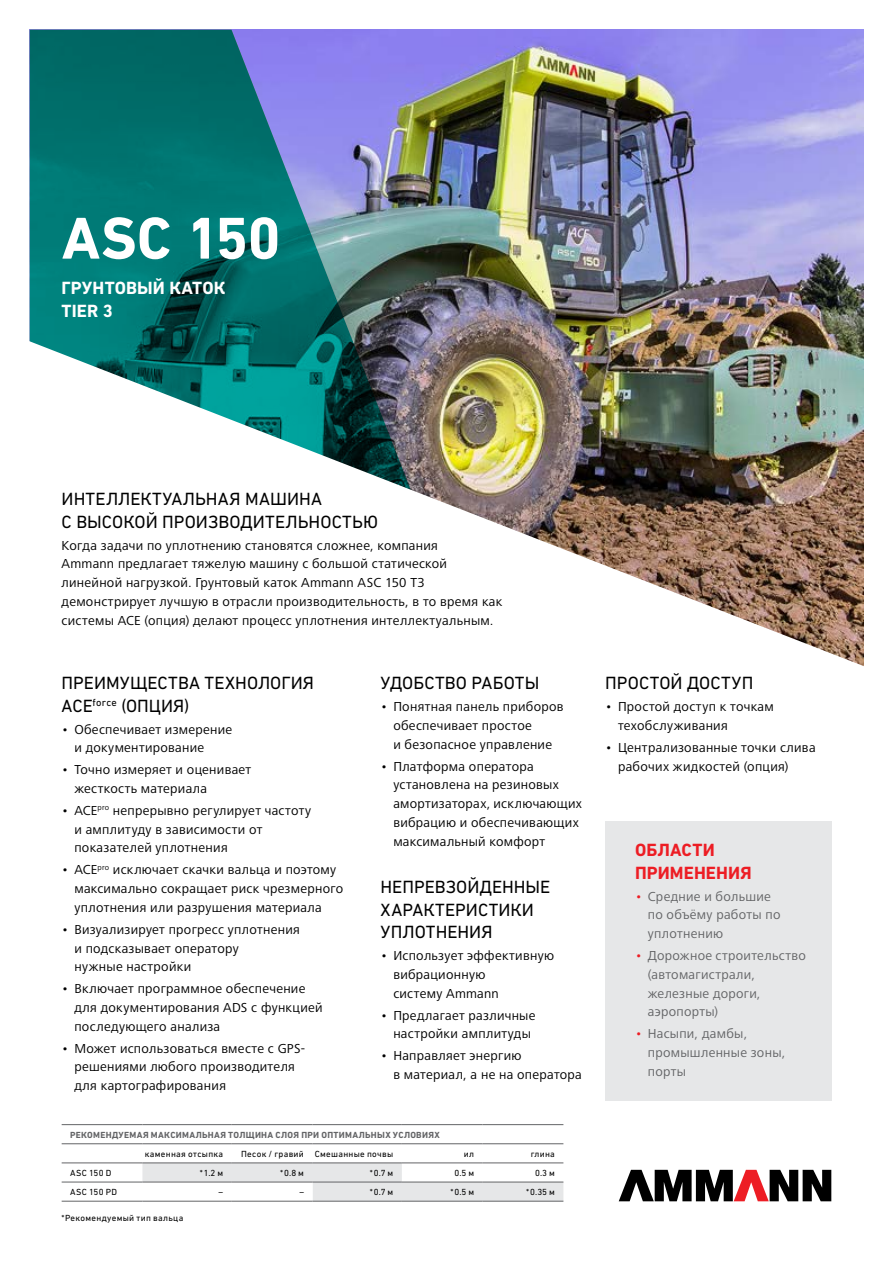
<style>
.page{position:relative;width:893px;height:1263px;background:#fff}
.page>*{position:absolute;margin:0;border:0;box-sizing:border-box;transform-origin:0 0}
.t1{font:700 60px "DIN Next CYR";letter-spacing:-.01em;color:#fff}
.t2{font:18px/22.5px "DIN Next CYR";letter-spacing:.005em;color:#000}
.t3{font:700 18px/22.5px "DIN Next CYR";letter-spacing:.005em;color:#fff}
.t4{font:700 18px/22.5px "DIN Next CYR";letter-spacing:.005em;color:#ed1d24}
.t5{font:13.5px/18.8px "Frutiger Next LTW1 G";letter-spacing:.02em;color:#000}
.t6{font:13.5px/18.8px "Frutiger Next LTW1 G";letter-spacing:.025em;color:#636466}
.t7{font:9px "DIN Next CYR";letter-spacing:.03em;color:#000}
.t8{font:700 9px "DIN Next CYR";letter-spacing:.03em;color:#636466}
.s1{color:#ed1d24}
</style>
<div class="page">
<img style="left:501px;top:30px;width:362px;height:300px">
<img style="left:30px;top:30px;width:471px;height:300px">
<img style="left:29px;top:330px;width:835px;height:872px">
<svg style="left:619px;top:1170px;width:212px;height:31px"></svg>
<div style="left:605px;top:821px;width:226px;height:280px;background:#e6e7e8"></div>
<svg style="left:62px;top:1164px;width:501px;height:37px"></svg>
<hr style="left:62px;top:1124px;width:80px;height:1px;background:#636466">
<hr style="left:142px;top:1124px;width:90px;height:1px;background:#636466">
<hr style="left:232px;top:1124px;width:81px;height:1px;background:#636466">
<hr style="left:313px;top:1124px;width:89px;height:1px;background:#636466">
<hr style="left:402px;top:1124px;width:81px;height:1px;background:#636466">
<hr style="left:483px;top:1124px;width:80px;height:1px;background:#636466">
<hr style="left:62px;top:1143px;width:80px;height:1px;background:#636466">
<hr style="left:142px;top:1143px;width:90px;height:1px;background:#636466">
<hr style="left:232px;top:1143px;width:81px;height:1px;background:#636466">
<hr style="left:313px;top:1143px;width:89px;height:1px;background:#636466">
<hr style="left:402px;top:1143px;width:81px;height:1px;background:#636466">
<hr style="left:483px;top:1143px;width:80px;height:1px;background:#636466">
<hr style="left:62px;top:1163px;width:80px;height:1px;background:#636466">
<hr style="left:142px;top:1163px;width:90px;height:1px;background:#636466">
<hr style="left:232px;top:1163px;width:81px;height:1px;background:#636466">
<hr style="left:313px;top:1163px;width:89px;height:1px;background:#636466">
<hr style="left:402px;top:1163px;width:81px;height:1px;background:#636466">
<hr style="left:483px;top:1163px;width:80px;height:1px;background:#636466">
<hr style="left:62px;top:1182px;width:80px;height:1px;background:#636466">
<hr style="left:142px;top:1182px;width:90px;height:1px;background:#636466">
<hr style="left:232px;top:1182px;width:81px;height:1px;background:#636466">
<hr style="left:313px;top:1182px;width:89px;height:1px;background:#636466">
<hr style="left:402px;top:1182px;width:81px;height:1px;background:#636466">
<hr style="left:483px;top:1182px;width:80px;height:1px;background:#636466">
<hr style="left:62px;top:1201px;width:80px;height:1px;background:#636466">
<hr style="left:142px;top:1201px;width:90px;height:1px;background:#636466">
<hr style="left:232px;top:1201px;width:81px;height:1px;background:#636466">
<hr style="left:313px;top:1201px;width:89px;height:1px;background:#636466">
<hr style="left:402px;top:1201px;width:81px;height:1px;background:#636466">
<hr style="left:483px;top:1201px;width:80px;height:1px;background:#636466">
<h1 class="t1" style="left:62px;top:203px;width:221px">ASC 150</h1>
<h2 class="t3" style="left:62px;top:277px;width:165px">ГРУНТОВЫЙ КАТОК<br>TIER 3</h2>
<h2 class="t2" style="left:62px;top:487px;width:318px">ИНТЕЛЛЕКТУАЛЬНАЯ МАШИНА<br>С ВЫСОКОЙ ПРОИЗВОДИТЕЛЬНОСТЬЮ</h2>
<p class="t5" style="left:62px;top:536px;width:442px">Когда задачи по уплотнению становятся сложнее, компания<br>Ammann предлагает тяжелую машину с большой статической линейной нагрузкой. Грунтовый каток Ammann ASC 150 T3 демонстрирует лучшую в отрасли производительность, в то время как системы ACE (опция) делают процесс уплотнения интеллектуальным.</p>
<h2 class="t2" style="left:62px;top:671px;width:254px">ПРЕИМУЩЕСТВА ТЕХНОЛОГИЯ<br>ACE<sup>force</sup> (ОПЦИЯ)</h2>
<p class="t5" style="left:74px;top:720px;width:159px;text-indent:-13px">• Обеспечивает измерение и документирование</p>
<p class="t5" style="left:74px;top:761px;width:178px;text-indent:-13px">• Точно измеряет и оценивает жесткость материала</p>
<p class="t5" style="left:74px;top:801px;width:238px;text-indent:-13px">• ACE<sup>pro</sup> непрерывно регулирует частоту и амплитуду в зависимости от показателей уплотнения</p>
<p class="t5" style="left:74px;top:861px;width:270px;text-indent:-13px">• ACE<sup>pro</sup> исключает скачки вальца и поэтому максимально сокращает риск чрезмерного уплотнения или разрушения материала</p>
<p class="t5" style="left:74px;top:920px;width:227px;text-indent:-13px">• Визуализирует прогресс уплотнения и подсказывает оператору<br>нужные настройки</p>
<p class="t5" style="left:74px;top:980px;width:250px;text-indent:-13px">• Включает программное обеспечение для документирования ADS с функцией последующего анализа</p>
<p class="t5" style="left:74px;top:1039px;width:232px;text-indent:-13px">• Может использоваться вместе с GPS&shy;решениями любого производителя для картографирования</p>
<h2 class="t2" style="left:381px;top:671px;width:160px">УДОБСТВО РАБОТЫ</h2>
<p class="t5" style="left:393px;top:698px;width:172px;text-indent:-13px">• Понятная панель приборов обеспечивает простое<br>и безопасное управление</p>
<p class="t5" style="left:393px;top:757px;width:190px;text-indent:-13px">• Платформа оператора установлена на резиновых амортизаторах, исключающих вибрацию и обеспечивающих максимальный комфорт</p>
<h2 class="t2" style="left:381px;top:875px;width:171px">НЕПРЕВЗОЙДЕННЫЕ<br>ХАРАКТЕРИСТИКИ<br>УПЛОТНЕНИЯ</h2>
<p class="t5" style="left:393px;top:947px;width:162px;text-indent:-13px">• Использует эффективную вибрационную<br>систему Ammann</p>
<p class="t5" style="left:393px;top:1006px;width:144px;text-indent:-13px">• Предлагает различные настройки амплитуды</p>
<p class="t5" style="left:393px;top:1047px;width:190px;text-indent:-13px">• Направляет энергию<br>в материал, а не на оператора</p>
<p class="t8" style="left:70px;top:1129px;width:371px">РЕКОМЕНДУЕМАЯ МАКСИМАЛЬНАЯ ТОЛЩИНА СЛОЯ ПРИ ОПТИМАЛЬНЫХ УСЛОВИЯХ</p>
<p class="t7" style="left:145px;top:1148px;width:80px">каменная отсыпка</p>
<p class="t7" style="left:241px;top:1148px;width:154px">Песок / гравий Смешанные почвы</p>
<p class="t7" style="left:464px;top:1148px;width:12px">ил</p>
<p class="t7" style="left:531px;top:1148px;width:26px">глина</p>
<p class="t7" style="left:70px;top:1167px;width:43px">ASC 150 D</p>
<p class="t7" style="left:200px;top:1167px;width:25px">*1.2 м</p>
<p class="t7" style="left:280px;top:1167px;width:25px">*0.8 м</p>
<p class="t7" style="left:370px;top:1167px;width:25px">*0.7 м</p>
<p class="t7" style="left:454px;top:1167px;width:21px">0.5 м</p>
<p class="t7" style="left:535px;top:1167px;width:21px">0.3 м</p>
<p class="t7" style="left:70px;top:1187px;width:48px">ASC 150 PD</p>
<p class="t7" style="left:219px;top:1187px;width:6px">–</p>
<p class="t7" style="left:299px;top:1187px;width:6px">–</p>
<p class="t7" style="left:370px;top:1187px;width:25px">*0.7 м</p>
<p class="t7" style="left:450px;top:1187px;width:25px">*0.5 м</p>
<p class="t7" style="left:526px;top:1187px;width:30px">*0.35 м</p>
<p class="t7" style="left:62px;top:1212px;width:123px">*Рекомендуемый тип вальца</p>
<h2 class="t2" style="left:605px;top:671px;width:150px">ПРОСТОЙ ДОСТУП</h2>
<p class="t5" style="left:618px;top:698px;width:157px;text-indent:-13px">• Простой доступ к точкам техобслуживания</p>
<p class="t5" style="left:618px;top:738px;width:199px;text-indent:-13px">• Централизованные точки слива рабочих жидкостей (опция)</p>
<h2 class="t4" style="left:635px;top:839px;width:118px">ОБЛАСТИ<br>ПРИМЕНЕНИЯ</h2>
<p class="t6" style="left:648px;top:887px;width:134px;text-indent:-13px"><span class="s1">•</span> Средние и большие по объёму работы по уплотнению</p>
<p class="t6" style="left:648px;top:947px;width:159px;text-indent:-13px"><span class="s1">•</span> Дорожное строительство (автомагистрали, железные дороги, аэропорты)</p>
<p class="t6" style="left:648px;top:1025px;width:139px;text-indent:-13px"><span class="s1">•</span> Насыпи, дамбы, промышленные зоны, порты</p>
</div>
